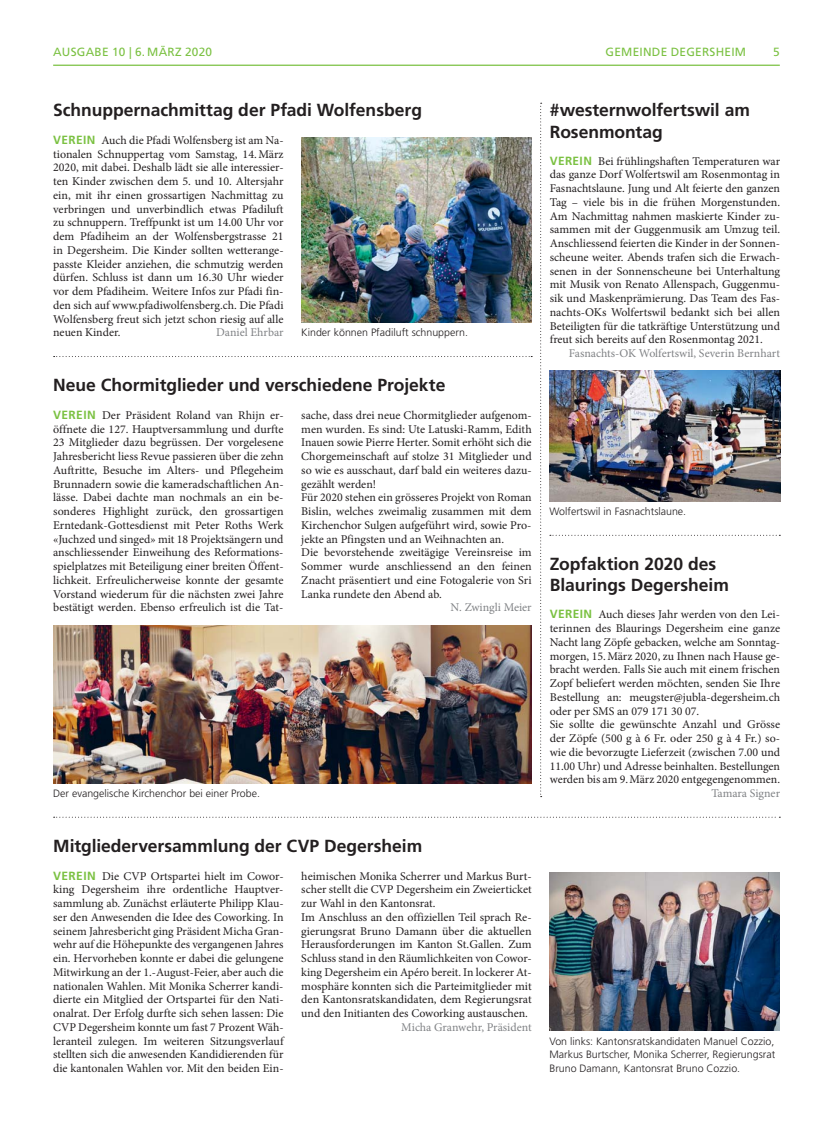
<style>
.page{position:relative;width:833px;height:1134px;background:#fff}
.page>*{position:absolute;margin:0;border:0;box-sizing:border-box;transform-origin:0 0}
.t1{font:700 17.5px/21.2px "Frutiger LT Std";letter-spacing:-.005em;color:#231f20}
.t2{font:11.88px/13.8px "Minion Pro";color:#231f20;text-align:justify}
.t3{font:11.88px "Minion Pro";color:#808285}
.t4{font:11.88px "Frutiger LT Std";letter-spacing:.02em;color:#7bc142}
.t5{font:300 10.62px/13.8px "Frutiger LT Std";color:#231f20;text-align:justify}
.s1{font-family:"Frutiger LT Std";font-weight:700;color:#7bc142}
</style>
<div class="page">
<hr style="left:53px;top:65px;width:727px;height:1px;background:#7bc142">
<svg style="left:540px;top:103px;width:1px;height:694px"></svg>
<svg style="left:550px;top:535px;width:230px;height:1px"></svg>
<svg style="left:54px;top:356px;width:478px;height:1px"></svg>
<svg style="left:54px;top:817px;width:726px;height:1px"></svg>
<img style="left:301px;top:137px;width:230px;height:186px">
<img style="left:53px;top:625px;width:478px;height:158px">
<img style="left:549px;top:873px;width:231px;height:158px">
<img style="left:549px;top:371px;width:231px;height:130px">
<p class="t4" style="left:53px;top:46px;width:160px">AUSGABE 10 | 6. MÄRZ 2020</p>
<p class="t4" style="left:605px;top:46px;width:142px">GEMEINDE DEGERSHEIM</p>
<p class="t4" style="left:773px;top:46px;width:8px">5</p>
<h1 class="t1" style="left:53px;top:101px;width:370px">Schnuppernachmittag der Pfadi Wolfensberg</h1>
<p class="t2" style="left:53px;top:134px;width:232px"><span class="s1">VEREIN</span> Auch die Pfadi Wolfensberg ist am Na&shy;tionalen Schnuppertag vom Samstag, 14. März 2020, mit dabei. Deshalb lädt sie alle interessier&shy;ten Kinder zwischen dem 5. und 10. Altersjahr ein, mit ihr einen grossartigen Nachmittag zu verbringen und unverbindlich etwas Pfadiluft zu schnuppern. Treffpunkt ist um 14.00 Uhr vor dem Pfadiheim an der Wolfensbergstrasse 21 in Degersheim. Die Kinder sollten wetterange&shy;passte Kleider anziehen, die schmutzig werden dürfen. Schluss ist dann um 16.30 Uhr wieder vor dem Pfadiheim. Weitere Infos zur Pfadi fin&shy;den sich auf www.pfadiwolfensberg.ch. Die Pfadi Wolfensberg freut sich jetzt schon riesig auf alle neuen Kinder.</p>
<p class="t3" style="left:216px;top:328px;width:69px">Daniel Ehrbar</p>
<p class="t5" style="left:301px;top:326px;width:168px">Kinder können Pfadiluft schnuppern.</p>
<h1 class="t1" style="left:53px;top:376px;width:394px">Neue Chormitglieder und verschiedene Projekte</h1>
<p class="t2" style="left:53px;top:409px;width:232px"><span class="s1">VEREIN</span> Der Präsident Roland van Rhijn er&shy;öffnete die 127. Hauptversammlung und durfte 23 Mitglieder dazu begrüssen. Der vorgelesene Jahresbericht liess Revue passieren über die zehn Auftritte, Besuche im Alters- und Pflegeheim Brunnadern sowie die kameradschaftlichen An&shy;lässe. Dabei dachte man nochmals an ein be&shy;sonderes Highlight zurück, den grossartigen Erntedank-Gottesdienst mit Peter Roths Werk «Juchzed und singed» mit 18 Projektsängern und anschliessender Einweihung des Reformations&shy;spielplatzes mit Beteiligung einer breiten Öffent&shy;lichkeit. Erfreulicherweise konnte der gesamte Vorstand wiederum für die nächsten zwei Jahre bestätigt werden. Ebenso erfreulich ist die Tat-</p>
<p class="t2" style="left:301px;top:409px;width:232px;text-align:left">sache, dass drei neue Chormitglieder aufgenom&shy;men wurden. Es sind: Ute Latuski-Ramm, Edith Inauen sowie Pierre Herter. Somit erhöht sich die Chorgemeinschaft auf stolze 31 Mitglieder und so wie es ausschaut, darf bald ein weiteres dazu&shy;gezählt werden!<br>Für 2020 stehen ein grösseres Projekt von Roman Bislin, welches zweimalig zusammen mit dem Kirchenchor Sulgen aufgeführt wird, sowie Pro&shy;jekte an Pfingsten und an Weihnachten an.<br>Die bevorstehende zweitägige Vereinsreise im Sommer wurde anschliessend an den feinen Znacht präsentiert und eine Fotogalerie von Sri Lanka rundete den Abend ab.</p>
<p class="t3" style="left:450px;top:603px;width:83px">N. Zwingli Meier</p>
<p class="t5" style="left:53px;top:787px;width:208px">Der evangelische Kirchenchor bei einer Probe.</p>
<h1 class="t1" style="left:53px;top:836px;width:370px">Mitgliederversammlung der CVP Degersheim</h1>
<p class="t2" style="left:53px;top:870px;width:232px"><span class="s1">VEREIN</span> Die CVP Ortspartei hielt im Cowor&shy;king Degersheim ihre ordentliche Hauptver&shy;sammlung ab. Zunächst erläuterte Philipp Klau&shy;ser den Anwesenden die Idee des Coworking. In seinem Jahresbericht ging Präsident Micha Gran&shy;wehr auf die Höhepunkte des vergangenen Jahres ein. Hervorheben konnte er dabei die gelungene Mitwirkung an der 1.-August-Feier, aber auch die nationalen Wahlen. Mit Monika Scherrer kandi&shy;dierte ein Mitglied der Ortspartei für den Nati&shy;onalrat. Der Erfolg durfte sich sehen lassen: Die CVP Degersheim konnte um fast 7 Prozent Wäh&shy;leranteil zulegen. Im weiteren Sitzungsverlauf stellten sich die anwesenden Kandidierenden für die kantonalen Wahlen vor. Mit den beiden Ein-</p>
<p class="t2" style="left:301px;top:870px;width:232px;text-align:left">heimischen Monika Scherrer und Markus Burt&shy;scher stellt die CVP Degersheim ein Zweierticket zur Wahl in den Kantonsrat.<br>Im Anschluss an den offiziellen Teil sprach Re&shy;gierungsrat Bruno Damann über die aktuellen Herausforderungen im Kanton St. Gallen. Zum Schluss stand in den Räumlichkeiten von Cowor&shy;king Degersheim ein Apéro bereit. In lockerer At&shy;mosphäre konnten sich die Parteimitglieder mit den Kantonsratskandidaten, dem Regierungsrat und den Initianten des Coworking austauschen.</p>
<p class="t3" style="left:401px;top:1022px;width:132px">Micha Granwehr, Präsident</p>
<h1 class="t1" style="left:550px;top:101px;width:202px">#westernwolfertswil am<br>Rosenmontag</h1>
<p class="t2" style="left:550px;top:155px;width:232px"><span class="s1">VEREIN</span> Bei frühlingshaften Temperaturen war das ganze Dorf Wolfertswil am Rosenmontag in Fasnachtslaune. Jung und Alt feierte den ganzen Tag – viele bis in die frühen Morgenstunden.<br>Am Nachmittag nahmen maskierte Kinder zu&shy;sammen mit der Guggenmusik am Umzug teil.<br>Anschliessend feierten die Kinder in der Sonnen&shy;scheune weiter. Abends trafen sich die Erwach&shy;senen in der Sonnenscheune bei Unterhaltung mit Musik von Renato Allenspach, Guggenmu&shy;sik und Maskenprämierung. Das Team des Fas&shy;nachts-OKs Wolfertswil bedankt sich bei allen Beteiligten für die tatkräftige Unterstützung und freut sich bereits auf den Rosenmontag 2021.</p>
<p class="t3" style="left:569px;top:349px;width:213px">Fasnachts-OK Wolfertswil, Severin Bernhart</p>
<p class="t5" style="left:549px;top:505px;width:138px">Wolfertswil in Fasnachtslaune.</p>
<h1 class="t1" style="left:550px;top:554px;width:181px">Zopfaktion 2020 des<br>Blaurings Degersheim</h1>
<p class="t2" style="left:550px;top:609px;width:232px;text-align:left"><span class="s1">VEREIN</span> Auch dieses Jahr werden von den Lei&shy;terinnen des Blaurings Degersheim eine ganze Nacht lang Zöpfe gebacken, welche am Sonntag&shy;morgen, 15. März 2020, zu Ihnen nach Hause ge&shy;bracht werden. Falls Sie auch mit einem frischen Zopf beliefert werden möchten, senden Sie Ihre Bestellung an: meugster@jubla-degersheim.ch oder per SMS an 079 171 30 07.<br>Sie sollte die gewünschte Anzahl und Grösse der Zöpfe (500 g à 6 Fr. oder 250 g à 4 Fr.) so&shy;wie die bevorzugte Lieferzeit (zwischen 7.00 und 11.00 Uhr) und Adresse beinhalten. Bestellungen werden bis am 9. März 2020 entgegengenommen.</p>
<p class="t3" style="left:711px;top:789px;width:70px">Tamara Signer</p>
<p class="t5" style="left:549px;top:1035px;width:227px">Von links: Kantonsratskandidaten Manuel Cozzio, Markus Burtscher, Monika Scherrer, Regierungsrat Bruno Damann, Kantonsrat Bruno Cozzio.</p>
</div>
